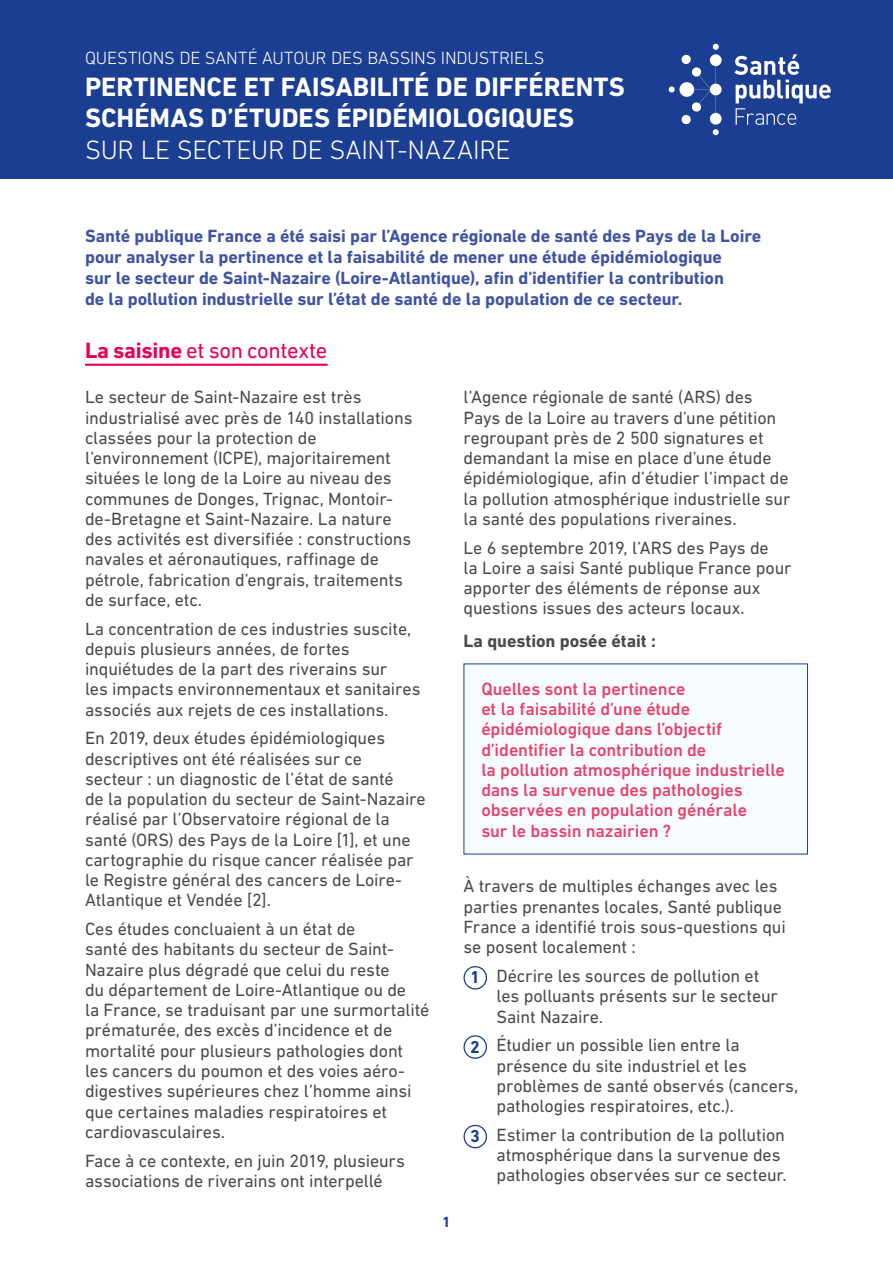
<style>
.page{position:relative;width:893px;height:1263px;background:#fff}
.page>*{position:absolute;margin:0;border:0;box-sizing:border-box;transform-origin:0 0}
.t1{font:700 27px/31.5px "DIN Next LT Pro";color:#fff}
.t2{font:300 27px "DIN Next LT Pro";letter-spacing:-.01em;color:#fff}
.Inter-01{font:22.5px "DIN Next LT Pro";letter-spacing:-.01em;color:#e60058}
.Texte-courant{font:18px/20.2px "DIN Next LT Pro";letter-spacing:-.005em;color:#4a4a49}
.Texte-courant-2{font:700 18px/21px "DIN Next LT Pro";letter-spacing:-.005em;color:#3f54a1}
.Texte-courant-3{font:500 18px/20.2px "DIN Next LT Pro";letter-spacing:-.005em;color:#e9426b}
.t3{font:300 18px "DIN Next LT Pro";letter-spacing:-.005em;color:#fff}
.Texte-courant-4{font:700 18px "DIN Next LT Pro";letter-spacing:-.005em;color:#4a4a49}
.CHAPO{font:700 17.55px "DIN Next LT Pro";color:#1b3e92}
.t4{font:700 15px "DIN Next LT Pro";color:#1b3e92}
.s1{font-weight:700}
</style>
<div class="page">
<div style="left:0;top:0;width:893px;height:179px;background:#1b3e92"></div>
<svg style="left:679px;top:82px;width:15px;height:15px"></svg>
<svg style="left:710px;top:113px;width:12px;height:12px"></svg>
<svg style="left:710px;top:54px;width:12px;height:12px"></svg>
<svg style="left:710px;top:84px;width:12px;height:11px"></svg>
<svg style="left:669px;top:86px;width:6px;height:6px"></svg>
<svg style="left:681px;top:44px;width:38px;height:91px"></svg>
<svg style="left:734px;top:54px;width:97px;height:71px"></svg>
<hr style="left:85px;top:364px;width:243px;height:2px;background:#e60058">
<div style="left:464px;top:664px;width:343px;height:190px;background:#f7fcff"></div>
<div style="left:463px;top:966px;width:24px;height:23px;border:1px solid #1b3e92;border-radius:50%"></div>
<div style="left:463px;top:1035px;width:24px;height:24px;border:1px solid #1b3e92;border-radius:50%"></div>
<div style="left:463px;top:1125px;width:24px;height:23px;border:1px solid #1b3e92;border-radius:50%"></div>
<p class="t3" style="left:85px;top:48px;width:461px">QUESTIONS DE SANTÉ AUTOUR DES BASSINS INDUSTRIELS</p>
<h1 class="t1" style="left:85px;top:71px;width:541px">PERTINENCE ET FAISABILITÉ DE DIFFÉRENTS<br>SCHÉMAS D’ÉTUDES ÉPIDÉMIOLOGIQUES</h1>
<h1 class="t2" style="left:85px;top:134px;width:427px">SUR LE SECTEUR DE SAINT-NAZAIRE</h1>
<p class="Texte-courant-2" style="left:85px;top:225px;width:678px">Santé publique France a été saisi par l’Agence régionale de santé des Pays de la Loire pour analyser la pertinence et la faisabilité de mener une étude épidémiologique<br>sur le secteur de Saint-Nazaire (Loire-Atlantique), afin d’identifier la contribution<br>de la pollution industrielle sur l’état de santé de la population de ce secteur.</p>
<p class="Inter-01" style="left:85px;top:337px;width:244px"><span class="s1">La saisine</span> et son contexte</p>
<p class="Texte-courant" style="left:85px;top:387px;width:329px">Le secteur de Saint-Nazaire est très industrialisé avec près de 140 installations classées pour la protection de l’environnement (ICPE), majoritairement situées le long de la Loire au niveau des communes de Donges, Trignac, Montoir&shy;de-Bretagne et Saint-Nazaire. La nature des activités est diversifiée : constructions navales et aéronautiques, raffinage de pétrole, fabrication d’engrais, traitements de surface, etc.</p>
<p class="Texte-courant" style="left:85px;top:618px;width:337px">La concentration de ces industries suscite, depuis plusieurs années, de fortes inquiétudes de la part des riverains sur<br>les impacts environnementaux et sanitaires associés aux rejets de ces installations.</p>
<p class="Texte-courant" style="left:85px;top:728px;width:342px">En 2019, deux études épidémiologiques descriptives ont été réalisées sur ce<br>secteur : un diagnostic de l’état de santé<br>de la population du secteur de Saint-Nazaire réalisé par l’Observatoire régional de la santé (ORS) des Pays de la Loire [1], et une cartographie du risque cancer réalisée par le Registre général des cancers de Loire-Atlantique et Vendée [2].</p>
<p class="Texte-courant" style="left:85px;top:919px;width:346px">Ces études concluaient à un état de<br>santé des habitants du secteur de Saint-Nazaire plus dégradé que celui du reste<br>du département de Loire-Atlantique ou de<br>la France, se traduisant par une surmortalité prématurée, des excès d’incidence et de mortalité pour plusieurs pathologies dont les cancers du poumon et des voies aéro&shy;digestives supérieures chez l’homme ainsi que certaines maladies respiratoires et cardiovasculaires.</p>
<p class="Texte-courant" style="left:85px;top:1150px;width:321px">Face à ce contexte, en juin 2019, plusieurs associations de riverains ont interpellé</p>
<p class="t4" style="left:442px;top:1213px;width:10px">1</p>
<p class="Texte-courant" style="left:463px;top:387px;width:328px">l’Agence régionale de santé (ARS) des Pays de la Loire au travers d’une pétition regroupant près de 2 500 signatures et demandant la mise en place d’une étude épidémiologique, afin d’étudier l’impact de la pollution atmosphérique industrielle sur la santé des populations riveraines.</p>
<p class="Texte-courant" style="left:463px;top:537px;width:330px">Le 6 septembre 2019, l’ARS des Pays de<br>la Loire a saisi Santé publique France pour apporter des éléments de réponse aux questions issues des acteurs locaux.</p>
<p class="Texte-courant-4" style="left:463px;top:631px;width:194px">La question posée était :</p>
<p class="Texte-courant-3" style="left:481px;top:678px;width:305px">Quelles sont la pertinence<br>et la faisabilité d’une étude épidémiologique dans l’objectif d’identifier la contribution de<br>la pollution atmosphérique industrielle dans la survenue des pathologies observées en population générale<br>sur le bassin nazairien ?</p>
<p class="Texte-courant" style="left:463px;top:876px;width:324px">À travers de multiples échanges avec les parties prenantes locales, Santé publique France a identifié trois sous-questions qui se posent localement :</p>
<p class="CHAPO" style="left:470px;top:967px;width:11px">1</p>
<p class="Texte-courant" style="left:496px;top:965px;width:283px">Décrire les sources de pollution et les polluants présents sur le secteur<br>Saint Nazaire.</p>
<p class="CHAPO" style="left:470px;top:1036px;width:11px">2</p>
<p class="Texte-courant" style="left:496px;top:1035px;width:303px">Étudier un possible lien entre la présence du site industriel et les problèmes de santé observés (cancers, pathologies respiratoires, etc.).</p>
<p class="CHAPO" style="left:470px;top:1126px;width:11px">3</p>
<p class="Texte-courant" style="left:496px;top:1124px;width:292px">Estimer la contribution de la pollution atmosphérique dans la survenue des pathologies observées sur ce secteur.</p>
</div>
